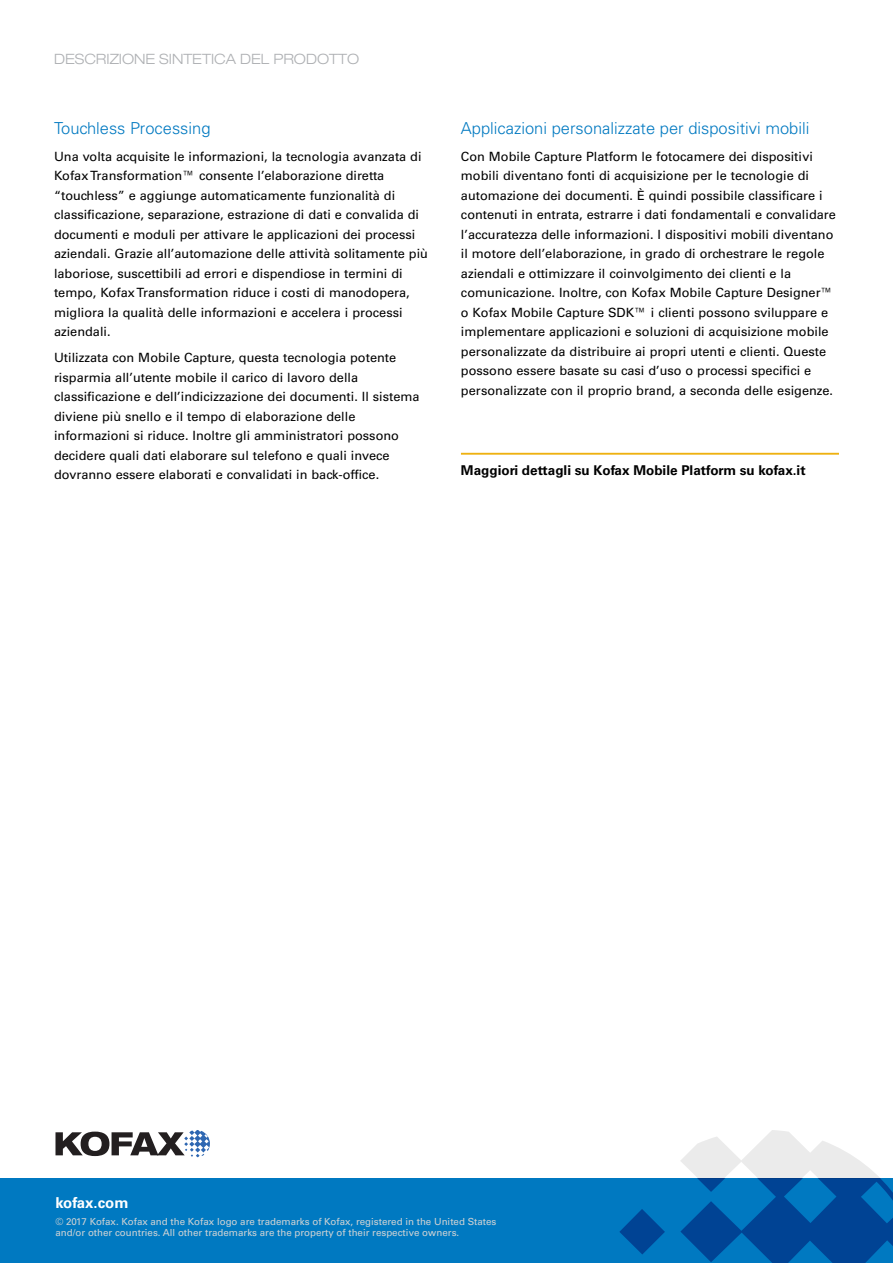
<style>
.page{position:relative;width:893px;height:1263px;background:#fff}
.page>*{position:absolute;margin:0;border:0;box-sizing:border-box;transform-origin:0 0}
.t1{font:300 16.5px "Univers LT Std";color:#0079c1}
.t2{font:700 15px "Univers LT Std";color:#fff}
.t3{font:300 expanded 14.25px "Helvetica Neue LT Std";color:#afb1b4}
.t4{font:700 13.5px "Univers LT Std";color:#000}
.t5{font:12.75px/19.5px "Univers LT Std";color:#000}
.t6{font:9.75px/10.5px "Univers LT Std";color:#d1d3d4}
</style>
<div class="page">
<div style="left:0;top:1178px;width:893px;height:85px;background:#0079c1"></div>
<svg style="left:619px;top:1209px;width:46px;height:45px"></svg>
<svg style="left:55px;top:1130px;width:155px;height:27px"></svg>
<svg style="left:680px;top:1130px;width:213px;height:133px"></svg>
<hr style="left:461px;top:453px;width:378px;height:2px;background:#eeb111">
<p class="t3" style="left:54px;top:51px;width:307px">DESCRIZIONE SINTETICA DEL PRODOTTO</p>
<p class="t1" style="left:54px;top:119px;width:158px">Touchless Processing</p>
<p class="t5" style="left:54px;top:146px;width:376px">Una volta acquisite le informazioni, la tecnologia avanzata di Kofax Transformation™ consente l’elaborazione diretta “touchless” e aggiunge automaticamente funzionalità di classificazione, separazione, estrazione di dati e convalida di documenti e moduli per attivare le applicazioni dei processi aziendali. Grazie all’automazione delle attività solitamente più laboriose, suscettibili ad errori e dispendiose in termini di tempo, Kofax Transformation riduce i costi di manodopera, migliora la qualità delle informazioni e accelera i processi aziendali.</p>
<p class="t5" style="left:54px;top:348px;width:367px">Utilizzata con Mobile Capture, questa tecnologia potente risparmia all’utente mobile il carico di lavoro della classificazione e dell’indicizzazione dei documenti. Il sistema diviene più snello e il tempo di elaborazione delle informazioni si riduce. Inoltre gli amministratori possono decidere quali dati elaborare sul telefono e quali invece dovranno essere elaborati e convalidati in back-office.</p>
<p class="t1" style="left:461px;top:119px;width:350px">Applicazioni personalizzate per dispositivi mobili</p>
<p class="t5" style="left:461px;top:146px;width:376px">Con Mobile Capture Platform le fotocamere dei dispositivi mobili diventano fonti di acquisizione per le tecnologie di automazione dei documenti. È quindi possibile classificare i contenuti in entrata, estrarre i dati fondamentali e convalidare l’accuratezza delle informazioni. I dispositivi mobili diventano il motore dell’elaborazione, in grado di orchestrare le regole aziendali e ottimizzare il coinvolgimento dei clienti e la comunicazione. Inoltre, con Kofax Mobile Capture Designer™ o Kofax Mobile Capture SDK™ i clienti possono sviluppare e implementare applicazioni e soluzioni di acquisizione mobile personalizzate da distribuire ai propri utenti e clienti. Queste possono essere basate su casi d’uso o processi specifici e personalizzate con il proprio brand, a seconda delle esigenze.</p>
<p class="t4" style="left:461px;top:462px;width:346px">Maggiori dettagli su Kofax Mobile Platform su kofax.it</p>
<p class="t2" style="left:55px;top:1194px;width:75px">kofax.com</p>
<p class="t6" style="left:55px;top:1216px;width:442px">© 2017 Kofax. Kofax and the Kofax logo are trademarks of Kofax, registered in the United States and/or other countries. All other trademarks are the property of their respective owners.</p>
</div>
